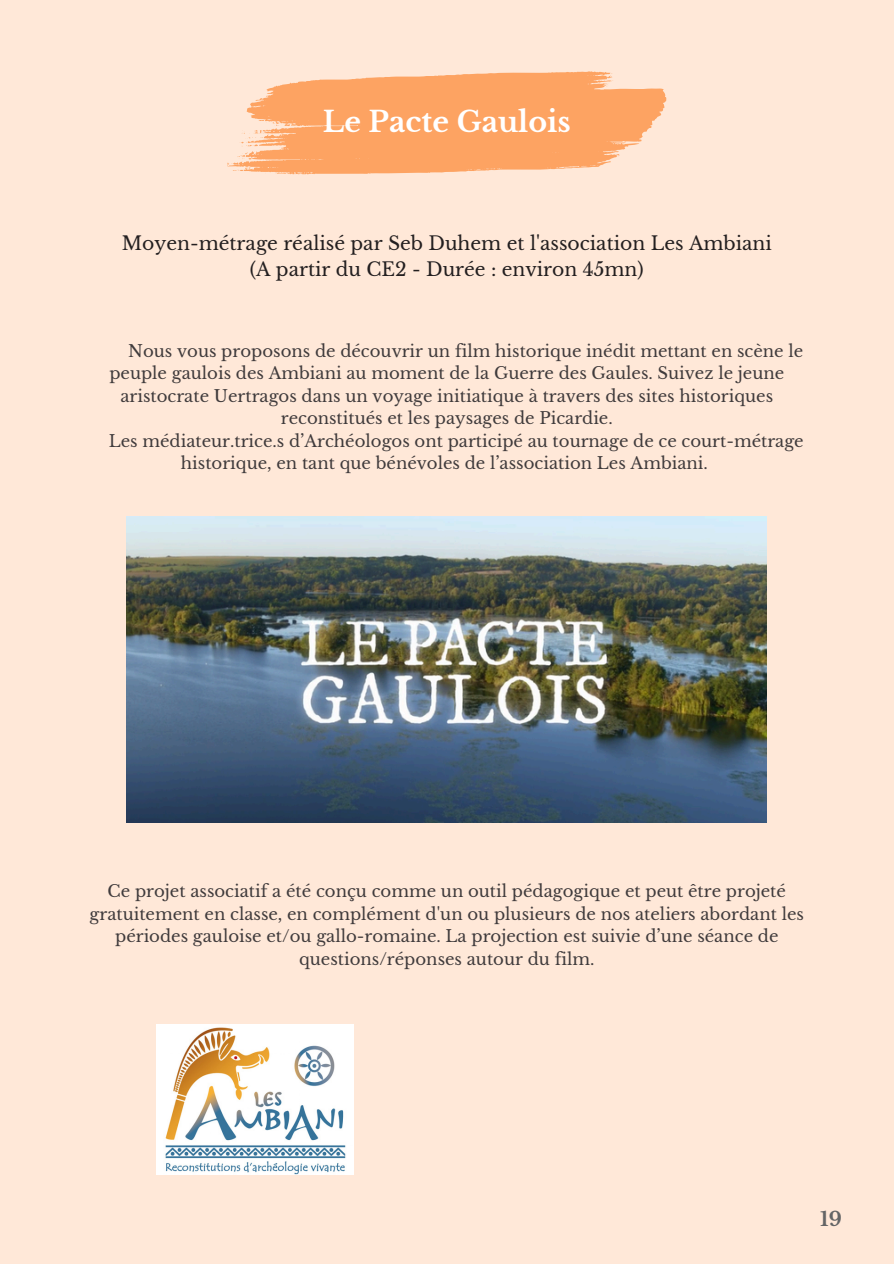
<style>
.page{position:relative;width:894px;height:1264px;background:#fff}
.page>*{position:absolute;margin:0;border:0;box-sizing:border-box;transform-origin:0 0}
.t1{font:700 28.5px "Libre Baskerville";color:#fff}
.t2{font:700 19.5px "Libre Baskerville";color:#646566}
.t3{font:18.75px/25.8px "Libre Baskerville";color:#231f20;text-align:center}
.t4{font:16.5px/22.5px "Libre Baskerville";color:#403b3c}
</style>
<div class="page">
<div style="left:0;top:0;width:893px;height:1263px;background:#ffe8d8"></div>
<svg style="left:227px;top:71px;width:439px;height:103px;fill:#fda362"></svg>
<img style="left:156px;top:1024px;width:197px;height:149px">
<img style="left:126px;top:516px;width:640px;height:306px">
<h2 class="t1" style="left:323px;top:105px;width:249px">Le Pacte Gaulois</h2>
<p class="t3" style="left:122px;top:231px;width:651px">Moyen-métrage réalisé par Seb Duhem et l'association Les Ambiani (A partir du CE2 - Durée : environ 45mn)</p>
<p class="t4" style="left:128px;top:340px;width:676px">Nous vous proposons de découvrir un film historique inédit mettant en scène le</p>
<p class="t4" style="left:109px;top:362px;width:676px">peuple gaulois des Ambiani au moment de la Guerre des Gaules. Suivez le jeune</p>
<p class="t4" style="left:120px;top:385px;width:654px">aristocrate Uertragos dans un voyage initiatique à travers des sites historiques</p>
<p class="t4" style="left:281px;top:407px;width:333px">reconstitués et les paysages de Picardie.</p>
<p class="t4" style="left:181px;top:430px;width:624px;text-indent:-72px">Les médiateur.trice.s d’Archéologos ont participé au tournage de ce court-métrage historique, en tant que bénévoles de l’association Les Ambiani.</p>
<p class="t4" style="left:90px;top:880px;width:715px;text-align:center">Ce projet associatif a été conçu comme un outil pédagogique et peut être projeté gratuitement en classe, en complément d'un ou plusieurs de nos ateliers abordant les périodes gauloise et/ou gallo-romaine. La projection est suivie d’une séance de questions/réponses autour du film.</p>
<p class="t2" style="left:820px;top:1206px;width:23px">19</p>
</div>
